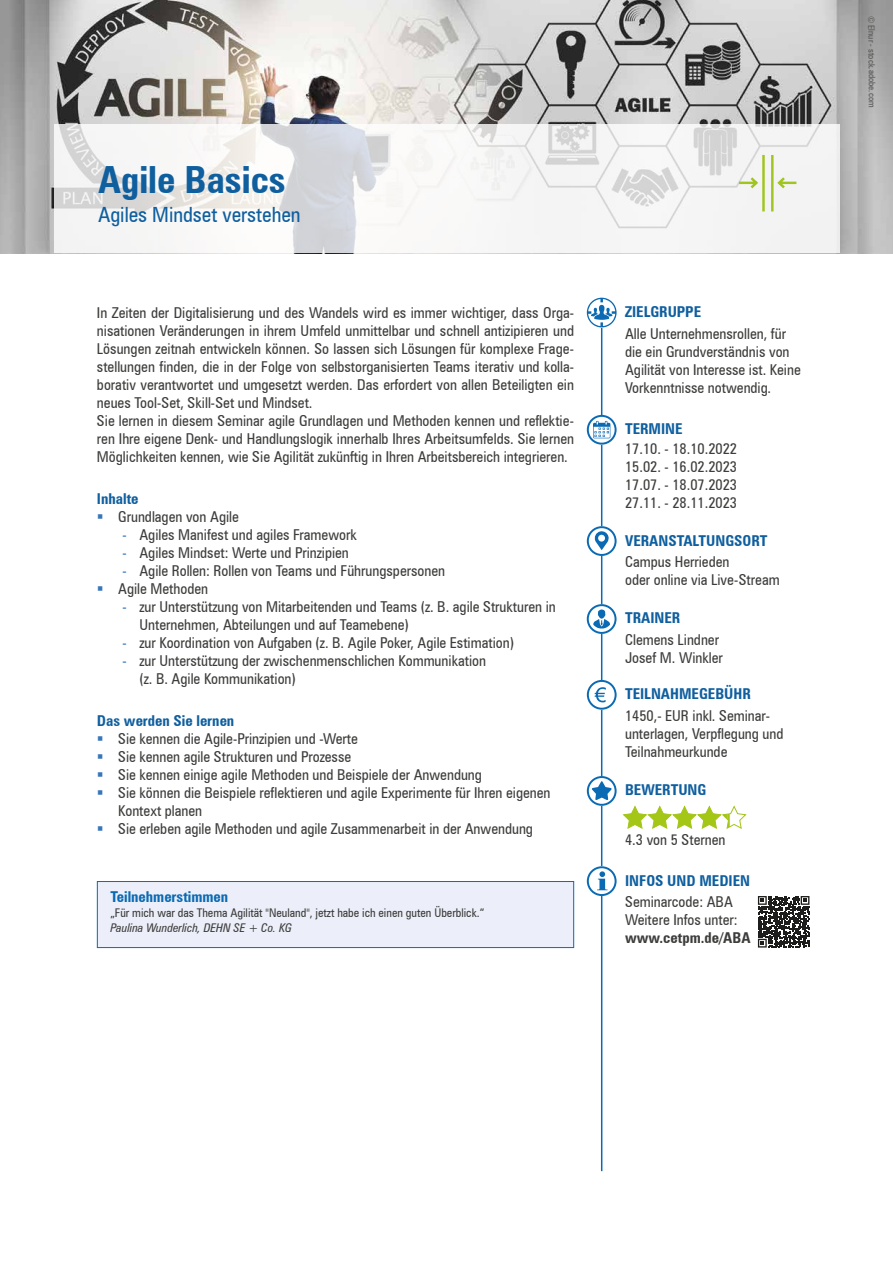
<style>
.page{position:relative;width:893px;height:1263px;background:#fff}
.page>*{position:absolute;margin:0;border:0;box-sizing:border-box;transform-origin:0 0}
.t1{font:700 condensed 37.5px "Zurich BT";color:#0f5f9f}
.t2{font:condensed 21px "Zurich BT";color:#0f5f9f}
.t3{font:condensed 15px/18px "Zurich BT";color:#3d3d3c}
.t4{font:700 condensed 15px "Zurich BT";color:#0f5f9f}
.t5{font:700 condensed 15px "Zurich BT";color:#0a6ab3}
.t6{font:700 condensed 15px "Zurich BT";color:#3d3d3c}
.t7{font:condensed 12px "Zurich BT";color:#3d3d3c}
.t8{font:italic condensed 12px "Zurich BT";color:#3d3d3c}
.t9{font:condensed 9px "Zurich BT";color:#575756}
.s1{color:#3676bb}
</style>
<div class="page">
<img style="left:0;top:0;width:893px;height:253px">
<svg style="left:54px;top:125px;width:785px;height:128px;fill:#f5f5f4"></svg>
<svg style="left:739px;top:175px;width:57px;height:16px"></svg>
<hr style="left:771px;top:156px;width:2px;height:54px;background:#a1c520">
<hr style="left:762px;top:156px;width:3px;height:54px;background:#a1c520">
<hr style="left:601px;top:327px;width:1px;height:844px;background:#0a6ab3">
<svg style="left:587px;top:415px;width:30px;height:29px"></svg>
<svg style="left:587px;top:604px;width:29px;height:30px"></svg>
<svg style="left:587px;top:680px;width:30px;height:30px"></svg>
<svg style="left:587px;top:526px;width:30px;height:30px"></svg>
<svg style="left:587px;top:298px;width:30px;height:29px"></svg>
<svg style="left:587px;top:866px;width:30px;height:30px"></svg>
<svg style="left:757px;top:896px;width:53px;height:52px"></svg>
<svg style="left:758px;top:896px;width:51px;height:51px"></svg>
<div style="left:97px;top:881px;width:477px;height:66px;background:#eceff9"></div>
<div style="left:97px;top:881px;width:477px;height:67px;border:1px solid #0a6ab3"></div>
<svg style="left:587px;top:776px;width:30px;height:30px"></svg>
<svg style="left:623px;top:806px;width:123px;height:23px"></svg>
<h1 class="t1" style="left:98px;top:157px;width:189px">Agile Basics</h1>
<h2 class="t2" style="left:98px;top:202px;width:204px">Agiles Mindset verstehen</h2>
<p class="t3" style="left:97px;top:303px;width:479px">In Zeiten der Digitalisierung und des Wandels wird es immer wichtiger, dass Orga&shy;nisationen Veränderungen in ihrem Umfeld unmittelbar und schnell antizipieren und Lösungen zeitnah entwickeln können. So lassen sich Lösungen für komplexe Frage&shy;stellungen finden, die in der Folge von selbstorganisierten Teams iterativ und kolla&shy;borativ verantwortet und umgesetzt werden. Das erfordert von allen Beteiligten ein neues Tool-Set, Skill-Set und Mindset.<br>Sie lernen in diesem Seminar agile Grundlagen und Methoden kennen und reflektie&shy;ren Ihre eigene Denk- und Handlungslogik innerhalb Ihres Arbeitsumfelds. Sie lernen Möglichkeiten kennen, wie Sie Agilität zukünftig in Ihren Arbeitsbereich integrieren.</p>
<p class="t4" style="left:97px;top:489px;width:43px">Inhalte</p>
<p class="t3" style="left:118px;top:507px;width:122px">Grundlagen von Agile</p>
<p class="t3" style="left:122px;top:525px;width:236px"><span class="s1">-</span> Agiles Manifest und agiles Framework</p>
<p class="t3" style="left:122px;top:543px;width:228px"><span class="s1">-</span> Agiles Mindset: Werte und Prinzipien</p>
<p class="t3" style="left:118px;top:561px;width:328px"><span class="s1">-</span> Agile Rollen: Rollen von Teams und Führungspersonen<br>Agile Methoden</p>
<p class="t3" style="left:139px;top:597px;width:418px;text-indent:-17px"><span class="s1">-</span> zur Unterstützung von Mitarbeitenden und Teams (z. B. agile Strukturen in<br>Unternehmen, Abteilungen und auf Teamebene)</p>
<p class="t3" style="left:122px;top:633px;width:393px"><span class="s1">-</span> zur Koordination von Aufgaben (z. B. Agile Poker, Agile Estimation)</p>
<p class="t3" style="left:139px;top:651px;width:348px;text-indent:-17px"><span class="s1">-</span> zur Unterstützung der zwischenmenschlichen Kommunikation (z. B. Agile Kommunikation)</p>
<p class="t4" style="left:97px;top:711px;width:139px">Das werden Sie lernen</p>
<p class="t3" style="left:118px;top:729px;width:434px">Sie kennen die Agile-Prinzipien und -Werte<br>Sie kennen agile Strukturen und Prozesse<br>Sie kennen einige agile Methoden und Beispiele der Anwendung<br>Sie können die Beispiele reflektieren und agile Experimente für Ihren eigenen Kontext planen<br>Sie erleben agile Methoden und agile Zusammenarbeit in der Anwendung</p>
<p class="t5" style="left:110px;top:888px;width:119px">Teilnehmerstimmen</p>
<p class="t7" style="left:110px;top:906px;width:375px">„Für mich war das Thema Agilität "Neuland", jetzt habe ich einen guten Überblick.“</p>
<p class="t8" style="left:110px;top:921px;width:183px">Paulina Wunderlich, DEHN SE + Co. KG</p>
<p class="t4" style="left:625px;top:303px;width:78px">ZIELGRUPPE</p>
<p class="t3" style="left:625px;top:324px;width:177px">Alle Unternehmensrollen, für die ein Grundverständnis von<br>Agilität von Interesse ist. Keine<br>Vorkenntnisse notwendig.</p>
<p class="t4" style="left:625px;top:420px;width:59px">TERMINE</p>
<p class="t3" style="left:625px;top:440px;width:113px;text-align:justify">17.10. - 18.10.2022<br>15.02. - 16.02.2023<br>17.07. - 18.07.2023<br>27.11. - 28.11.2023</p>
<p class="t4" style="left:625px;top:531px;width:144px">VERANSTALTUNGSORT</p>
<p class="t3" style="left:625px;top:553px;width:156px">Campus Herrieden<br>oder online via Live-Stream</p>
<p class="t4" style="left:625px;top:609px;width:57px">TRAINER</p>
<p class="t3" style="left:625px;top:631px;width:99px">Clemens Lindner<br>Josef M. Winkler</p>
<p class="t4" style="left:625px;top:685px;width:127px">TEILNAHMEGEBÜHR</p>
<p class="t3" style="left:625px;top:707px;width:160px">1450,- EUR inkl. Seminar&shy;unterlagen, Verpflegung und<br>Teilnahmeurkunde</p>
<p class="t4" style="left:625px;top:781px;width:83px">BEWERTUNG</p>
<p class="t3" style="left:625px;top:830px;width:102px">4.3 von 5 Sternen</p>
<p class="t4" style="left:625px;top:871px;width:127px">INFOS UND MEDIEN</p>
<p class="t3" style="left:625px;top:893px;width:114px">Seminarcode: ABA<br>Weitere Infos unter:</p>
<p class="t6" style="left:625px;top:929px;width:127px">www.cetpm.de/ABA</p>
<p class="t9" style="left:876px;top:15px;width:93px;rotate:89deg">© Elnur - stock.adobe.com</p>
</div>
